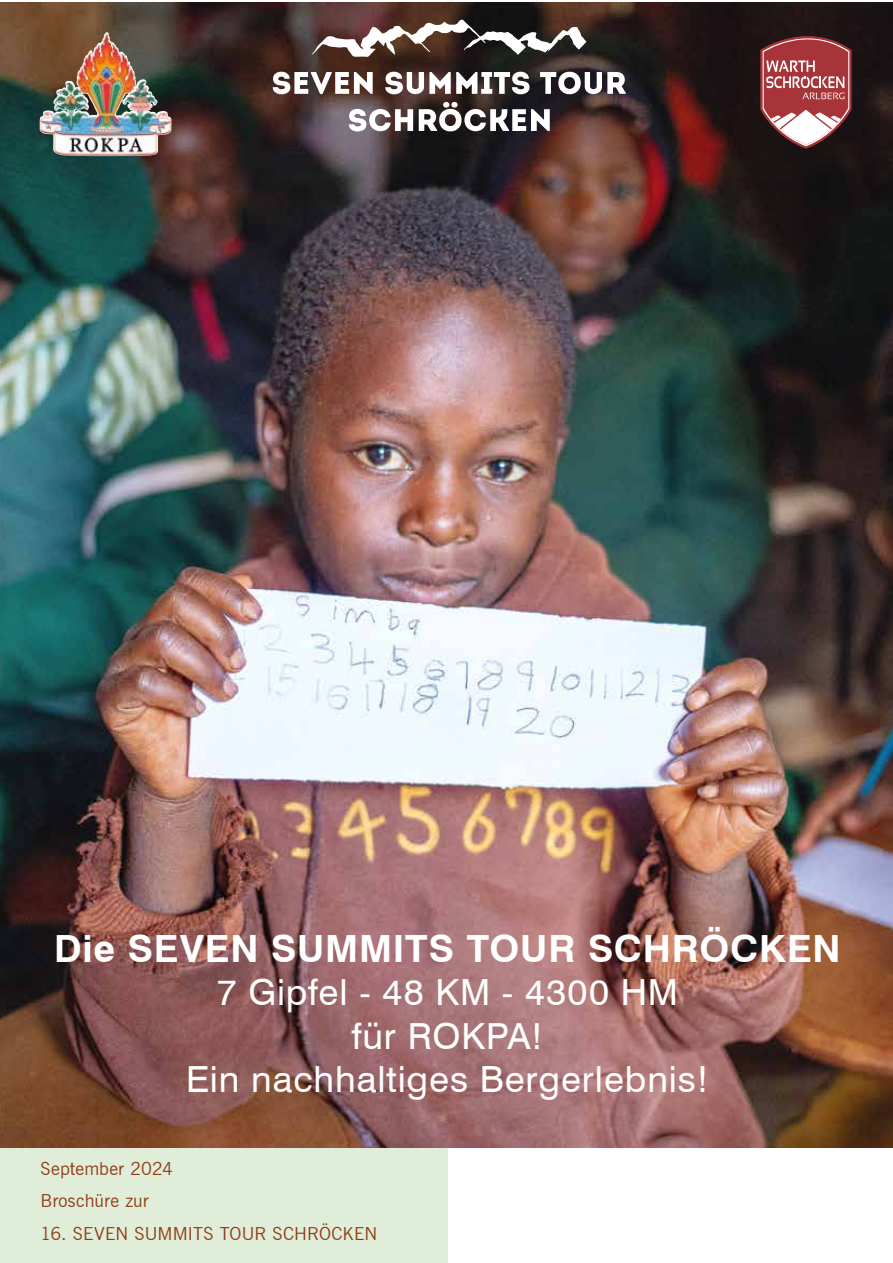
<style>
.page{position:relative;width:893px;height:1263px;background:#fff}
.page>*{position:absolute;margin:0;border:0;box-sizing:border-box;transform-origin:0 0}
.t1{font:700 37.5px "Swiss 721 BT";letter-spacing:.02em;color:#fff}
.t2{font:36px/43.2px "Swiss 721 BT";letter-spacing:.025em;color:#fff;text-align:center}
.t3{font:18px/32.2px "News Gothic BT";letter-spacing:.01em;color:#903c14}
</style>
<div class="page">
<img style="left:0;top:2px;width:893px;height:1145px">
<div style="left:0;top:1148px;width:447px;height:115px;background:#dfedd9"></div>
<img style="left:39px;top:32px;width:133px;height:124px">
<svg style="left:760px;top:36px;width:92px;height:113px;background:#a15b5e"></svg>
<svg style="left:312px;top:20px;width:274px;height:37px"></svg>
<svg style="left:273px;top:68px;width:353px;height:63px"></svg>
<p class="t1" style="left:54px;top:926px;width:788px">Die SEVEN SUMMITS TOUR SCHRÖCKEN</p>
<p class="t2" style="left:186px;top:971px;width:524px">7 Gipfel - 48 KM - 4300 HM<br>für ROKPA!<br>Ein nachhaltiges Bergerlebnis!</p>
<p class="t3" style="left:41px;top:1152px;width:134px">September 2024<br>Broschüre zur</p>
<p class="t3" style="left:41px;top:1217px;width:338px">16. SEVEN SUMMITS TOUR SCHRÖCKEN</p>
</div>
